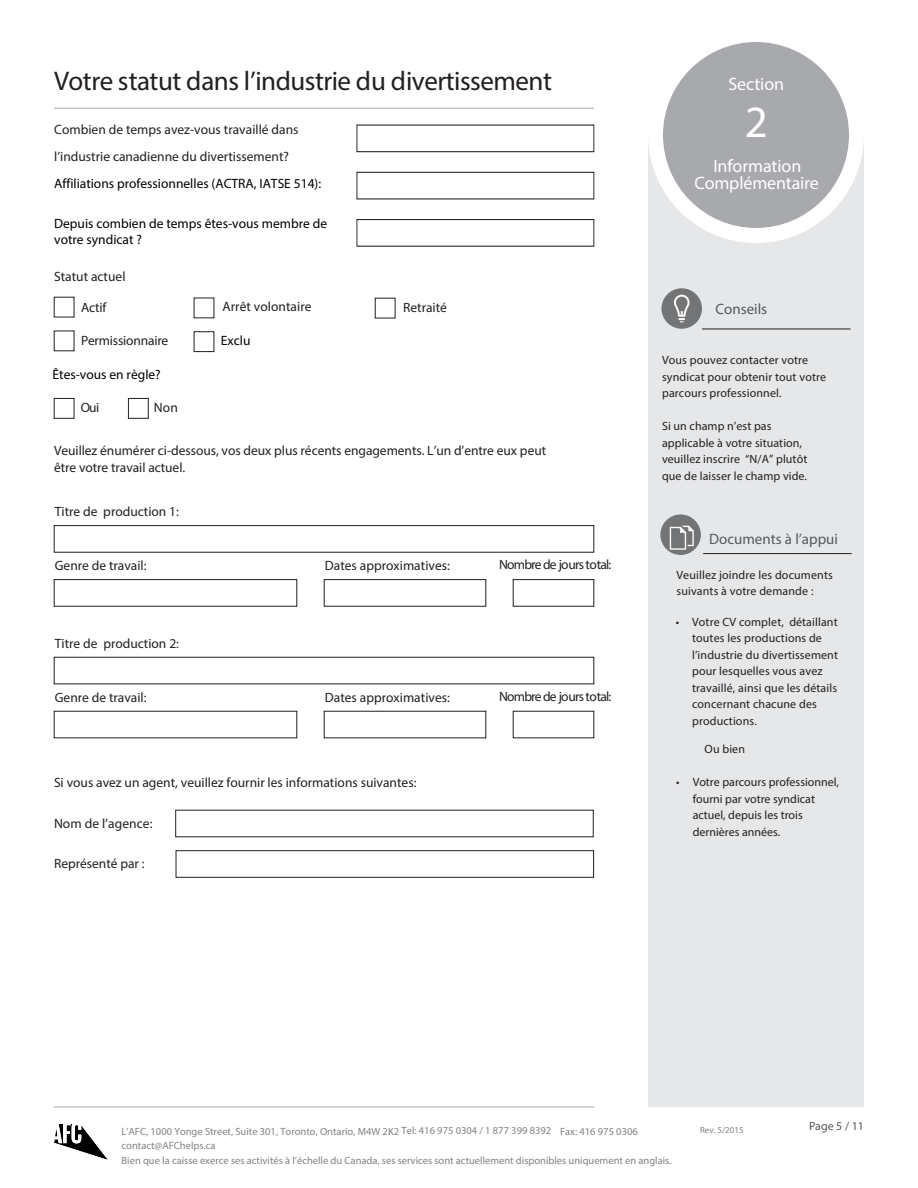
<style>
.page{position:relative;width:918px;height:1188px;background:#fff}
.page>*{position:absolute;margin:0;border:0;box-sizing:border-box;transform-origin:0 0}
.t1{font:45px "Myriad Pro";color:#fff}
.t2{font:27px "Myriad Pro";letter-spacing:-.02em;color:#231f20}
.t3{font:18px/17.2px "Myriad Pro";letter-spacing:-.005em;color:#fff;text-align:center}
.t4{font:15px "Myriad Pro";color:#57585a}
.t5{font:13.5px/16.2px "Myriad Pro";color:#231f20}
.t6{font:13.5px/16.2px "Myriad Pro";color:#000}
.t7{font:13.5px "Myriad Pro";letter-spacing:-.055em;color:#231f20}
.t8{font:12px/16.5px "Myriad Pro";letter-spacing:.01em;color:#231f20}
.t9{font:12px "Myriad Pro";color:#57585a}
.t10{font:10.5px/14.5px "Myriad Pro";color:#808285}
.t11{font:9px "Myriad Pro";color:#808285}
</style>
<div class="page">
<div style="left:648px;top:135px;width:216px;height:972px;background:#e6e7e9"></div>
<div style="left:656px;top:34px;width:200px;height:202px;background:#a8a9ad;border-radius:50%"></div>
<div style="left:648px;top:27px;width:216px;height:216px;border:15px solid #fff;border-radius:50%"></div>
<hr style="left:703px;top:553px;width:149px;height:1px;background:#231f20">
<svg style="left:660px;top:514px;width:41px;height:41px"></svg>
<svg style="left:670px;top:526px;width:24px;height:24px"></svg>
<div style="left:662px;top:288px;width:40px;height:41px;background:#737476;border-radius:50%"></div>
<svg style="left:674px;top:295px;width:16px;height:27px"></svg>
<hr style="left:702px;top:329px;width:148px;height:1px;background:#231f20">
<div style="left:54px;top:525px;width:540px;height:27px;border:1px solid #231f20"></div>
<div style="left:54px;top:579px;width:243px;height:27px;border:1px solid #231f20"></div>
<div style="left:324px;top:579px;width:162px;height:27px;border:1px solid #231f20"></div>
<div style="left:513px;top:579px;width:81px;height:27px;border:1px solid #231f20"></div>
<div style="left:54px;top:657px;width:540px;height:27px;border:1px solid #231f20"></div>
<div style="left:54px;top:711px;width:243px;height:27px;border:1px solid #231f20"></div>
<div style="left:324px;top:711px;width:162px;height:27px;border:1px solid #231f20"></div>
<div style="left:513px;top:711px;width:81px;height:27px;border:1px solid #231f20"></div>
<div style="left:357px;top:125px;width:237px;height:27px;border:1px solid #231f20"></div>
<div style="left:357px;top:172px;width:237px;height:27px;border:1px solid #231f20"></div>
<div style="left:357px;top:219px;width:237px;height:27px;border:1px solid #231f20"></div>
<div style="left:194px;top:332px;width:20px;height:20px;border:1px solid #231f20"></div>
<div style="left:375px;top:298px;width:20px;height:20px;border:1px solid #231f20"></div>
<div style="left:176px;top:850px;width:418px;height:28px;border:1px solid #231f20"></div>
<div style="left:128px;top:398px;width:20px;height:20px;border:1px solid #231f20"></div>
<hr style="left:54px;top:108px;width:540px;height:1px;background:#a8a9ad">
<hr style="left:54px;top:1107px;width:540px;height:1px;background:#a8a9ad">
<img style="left:54px;top:1125px;width:53px;height:34px">
<p class="t2" style="left:54px;top:64px;width:499px">Votre statut dans l’industrie du divertissement</p>
<p class="t3" style="left:728px;top:76px;width:57px">Section</p>
<p class="t1" style="left:745px;top:94px;width:25px">2</p>
<p class="t3" style="left:694px;top:157px;width:126px">Information<br>Complémentaire</p>
<p class="t6" style="left:54px;top:215px;width:274px">Depuis combien de temps êtes-vous membre de votre syndicat ?</p>
<p class="t5" style="left:54px;top:116px;width:246px;line-height:27px">Combien de temps avez-vous travaillé dans l’industrie canadienne du divertissement?</p>
<p class="t6" style="left:54px;top:175px;width:269px">Affiliations professionnelles (ACTRA, IATSE 514):</p>
<p class="t5" style="left:54px;top:268px;width:73px">Statut actuel</p>
<p class="t5" style="left:81px;top:299px;width:27px">Actif</p>
<p class="t5" style="left:81px;top:333px;width:89px">Permissionnaire</p>
<p class="t6" style="left:53px;top:366px;width:110px">Êtes-vous en règle?</p>
<p class="t5" style="left:81px;top:399px;width:20px">Oui</p>
<p class="t5" style="left:154px;top:399px;width:26px">Non</p>
<p class="t5" style="left:222px;top:298px;width:91px">Arrêt volontaire</p>
<p class="t5" style="left:403px;top:300px;width:45px">Retraité</p>
<p class="t6" style="left:221px;top:332px;width:31px">Exclu</p>
<p class="t5" style="left:54px;top:443px;width:494px">Veuillez énumérer ci-dessous, vos deux plus récents engagements. L’un d’entre eux peut être votre travail actuel.</p>
<p class="t5" style="left:55px;top:504px;width:126px">Titre de production 1:</p>
<p class="t5" style="left:55px;top:558px;width:93px">Genre de travail:</p>
<p class="t5" style="left:325px;top:558px;width:127px">Dates approximatives:</p>
<p class="t7" style="left:499px;top:556px;width:114px">Nombre de jours total:</p>
<p class="t5" style="left:55px;top:635px;width:126px">Titre de production 2:</p>
<p class="t5" style="left:55px;top:689px;width:93px">Genre de travail:</p>
<p class="t5" style="left:325px;top:689px;width:127px">Dates approximatives:</p>
<p class="t7" style="left:499px;top:688px;width:114px">Nombre de jours total:</p>
<p class="t5" style="left:54px;top:775px;width:364px">Si vous avez un agent, veuillez fournir les informations suivantes:</p>
<p class="t5" style="left:54px;top:815px;width:100px">Nom de l’agence:</p>
<p class="t5" style="left:54px;top:856px;width:92px">Représenté par :</p>
<p class="t4" style="left:716px;top:299px;width:53px">Conseils</p>
<p class="t8" style="left:662px;top:352px;width:166px">Vous pouvez contacter votre syndicat pour obtenir tout votre parcours professionnel.</p>
<p class="t8" style="left:662px;top:418px;width:147px">Si un champ n’est pas applicable à votre situation, veuillez inscrire “N/A” plutôt que de laisser le champ vide.</p>
<p class="t4" style="left:709px;top:530px;width:130px">Documents à l’appui</p>
<p class="t8" style="left:676px;top:566px;width:158px">Veuillez joindre les documents suivants à votre demande :</p>
<p class="t8" style="left:692px;top:613px;width:148px;text-indent:-16px">• Votre CV complet, détaillant toutes les productions de l’industrie du divertissement pour lesquelles vous avez travaillé, ainsi que les détails concernant chacune des productions.</p>
<p class="t8" style="left:705px;top:741px;width:42px">Ou bien</p>
<p class="t8" style="left:693px;top:774px;width:148px;text-indent:-17px">• Votre parcours professionnel, fourni par votre syndicat actuel, depuis les trois dernières années.</p>
<p class="t10" style="left:122px;top:1124px;width:552px">L'AFC, 1000 Yonge Street, Suite 301, Toronto, Ontario, M4W 2K2 Tel: 416 975 0304 / 1 877 399 8392 Fax: 416 975 0306 contact@AFChelps.ca<br>Bien que la caisse exerce ses activités à l’échelle du Canada, ses services sont actuellement disponibles uniquement en anglais.</p>
<p class="t11" style="left:700px;top:1125px;width:45px">Rev. 5/2015</p>
<p class="t9" style="left:809px;top:1118px;width:56px">Page 5 / 11</p>
</div>
